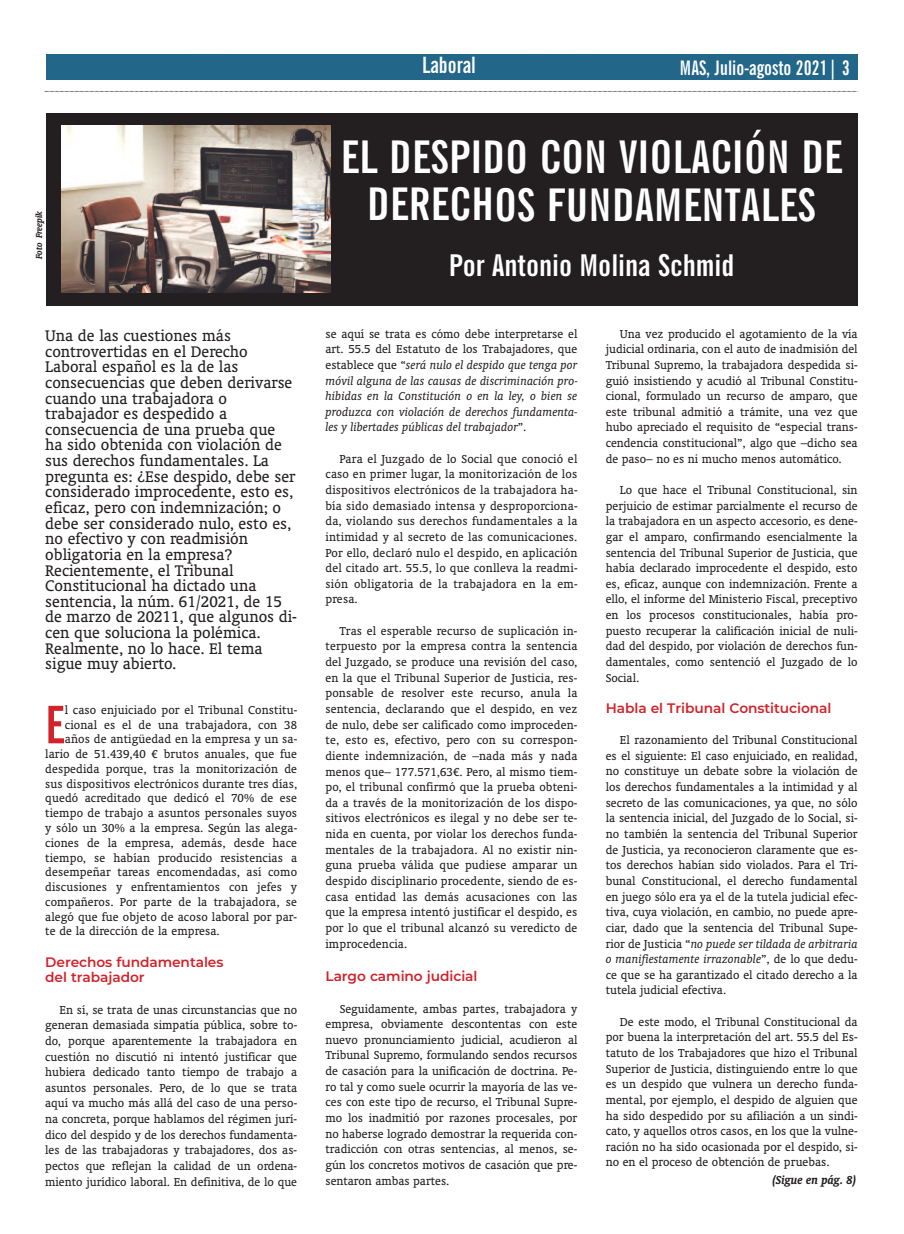
<style>
.page{position:relative;width:904px;height:1234px;background:#fff}
.page>*{position:absolute;margin:0;border:0;box-sizing:border-box;transform-origin:0 0}
.t1{font:700 extra-condensed 51.88px "News Gothic BT";color:#d1232a}
.t2{font:700 extra-condensed 45px/47.5px "News Gothic BT";letter-spacing:.01em;color:#fff;text-align:center;scale:1.1 1}
.t3{font:700 extra-condensed 30px "News Gothic BT";color:#fff;scale:1.1 1}
.t4{font:700 extra-condensed 22.5px "News Gothic BT";color:#fff}
.t5{font:700 extra-condensed 20px "News Gothic BT";color:#fff}
.t6{font:17.5px/15.6px "Oranda BT";color:#231f20}
.t7{font:600 13.75px/15.6px "Montserrat";letter-spacing:-.005em;color:#d1232a}
.t8{font:13.12px/15.6px "Oranda BT";letter-spacing:.01em;color:#231f20;text-align:justify}
.t9{font:italic 13.12px/15.6px "Oranda BT";color:#231f20;text-align:justify}
.t10{font:italic 700 13.12px "Oranda BT";color:#231f20}
.t11{font:italic 700 10px "Oranda BT";letter-spacing:-.015em;color:#231f20}
.s1{font-style:normal}
.s2{font-style:italic}
</style>
<div class="page">
<div style="left:46px;top:54px;width:812px;height:25px;background:#22678a"></div>
<svg style="left:45px;top:91px;width:813px;height:1px"></svg>
<div style="left:46px;top:113px;width:811px;height:193px;background:#231f20"></div>
<img style="left:62px;top:125px;width:268px;height:168px">
<p class="t11" style="left:33px;top:259px;width:49px;rotate:-90deg">Foto Freepik</p>
<p class="t6" style="left:45px;top:327px;width:253px">una de las cuestiones más controvertidas en el Derecho laboral español es la de las consecuencias que deben derivarse cuando una trabajadora o trabajador es despedido a consecuencia de una prueba que ha sido obtenida con violación de sus derechos fundamentales. la pregunta es: ¿Ese despido, debe ser considerado improcedente, esto es, eficaz, pero con indemnización; o debe ser considerado nulo, esto es, no efectivo y con readmisión obligatoria en la empresa?<br>Recientemente, el tribunal<br>Constitucional ha dictado una sentencia, la núm. 61/2021, de 15 de marzo de 20211, que algunos di&shy;cen que soluciona la polémica.<br>Realmente, no lo hace. El tema sigue muy abierto.</p>
<h1 class="t1" style="left:45px;top:695px;width:21px">E</h1>
<p class="t8" style="left:65px;top:701px;width:234px">l caso enjuiciado por el tribunal Constitu-</p>
<p class="t8" style="left:65px;top:716px;width:234px">cional es el de una trabajadora, con 38</p>
<p class="t8" style="left:65px;top:730px;width:234px">años de antigüedad en la empresa y un sa-</p>
<p class="t8" style="left:45px;top:745px;width:253px">lario de 51.439,40 € brutos anuales, que fue</p>
<p class="t8" style="left:45px;top:760px;width:253px">despedida porque, tras la monitorización de</p>
<p class="t8" style="left:45px;top:775px;width:253px">sus dispositivos electrónicos durante tres días,</p>
<p class="t8" style="left:45px;top:789px;width:253px">quedó acreditado que dedicó el 70% de ese</p>
<p class="t8" style="left:45px;top:804px;width:253px">tiempo de trabajo a asuntos personales suyos</p>
<p class="t8" style="left:45px;top:819px;width:253px">y sólo un 30% a la empresa. Según las alega-</p>
<p class="t8" style="left:45px;top:834px;width:253px">ciones de la empresa, además, desde hace</p>
<p class="t8" style="left:45px;top:849px;width:253px">tiempo, se habían producido resistencias a</p>
<p class="t8" style="left:45px;top:863px;width:253px">desempeñar tareas encomendadas, así como</p>
<p class="t8" style="left:45px;top:878px;width:253px">discusiones y enfrentamientos con jefes y</p>
<p class="t8" style="left:45px;top:893px;width:253px">compañeros. Por parte de la trabajadora, se</p>
<p class="t8" style="left:45px;top:908px;width:253px">alegó que fue objeto de acoso laboral por par-</p>
<p class="t8" style="left:45px;top:922px;width:176px">te de la dirección de la empresa.</p>
<p class="t7" style="left:45px;top:953px;width:180px">Derechos fundamentales del trabajador</p>
<p class="t8" style="left:45px;top:1001px;width:254px;text-indent:14px">En sí, se trata de unas circunstancias que no generan demasiada simpatía pública, sobre to&shy;do, porque aparentemente la trabajadora en cuestión no discutió ni intentó justificar que hubiera dedicado tanto tiempo de trabajo a asuntos personales. Pero, de lo que se trata aquí va mucho más allá del caso de una perso&shy;na concreta, porque hablamos del régimen jurí&shy;dico del despido y de los derechos fundamenta&shy;les de las trabajadoras y trabajadores, dos as&shy;pectos que reflejan la calidad de un ordena&shy;miento jurídico laboral. En definitiva, de lo que</p>
<h3 class="t4" style="left:422px;top:52px;width:55px">Laboral</h3>
<h3 class="t5" style="left:680px;top:56px;width:172px">MAS, Julio-agosto 2021| 3</h3>
<h2 class="t2" style="left:341px;top:134px;width:457px">EL DESPIDO CON VIOLACIÓN DE<br>DERECHOS FUNDAMENTALES</h2>
<h3 class="t3" style="left:448px;top:248px;width:261px">Por Antonio Molina Schmid</h3>
<p class="t9" style="left:325px;top:325px;width:253px"><span class="s1">se aquí se trata es cómo debe interpretarse el art. 55.5 del Estatuto de los trabajadores, que establece que “</span>será nulo el despido que tenga por móvil alguna de las causas de discriminación pro&shy;hibidas en la Constitución o en la ley, o bien se produzca con violación de derechos fundamenta&shy;les y libertades públicas del trabajador<span class="s1">”.</span></p>
<p class="t8" style="left:325px;top:450px;width:253px;text-indent:14px">Para el Juzgado de lo Social que conoció el caso en primer lugar, la monitorización de los dispositivos electrónicos de la trabajadora ha&shy;bía sido demasiado intensa y desproporciona&shy;da, violando sus derechos fundamentales a la intimidad y al secreto de las comunicaciones.<br>Por ello, declaró nulo el despido, en aplicación del citado art. 55.5, lo que conlleva la readmi&shy;sión obligatoria de la trabajadora en la em&shy;presa.</p>
<p class="t8" style="left:325px;top:622px;width:253px;text-indent:14px">tras el esperable recurso de suplicación in&shy;terpuesto por la empresa contra la sentencia del Juzgado, se produce una revisión del caso, en la que el tribunal Superior de Justicia, res&shy;ponsable de resolver este recurso, anula la sentencia, declarando que el despido, en vez de nulo, debe ser calificado como improceden&shy;te, esto es, efectivo, pero con su correspon&shy;diente indemnización, de –nada más y nada menos que– 177.571,63€. Pero, al mismo tiem&shy;po, el tribunal confirmó que la prueba obteni&shy;da a través de la monitorización de los dispo&shy;sitivos electrónicos es ilegal y no debe ser te&shy;nida en cuenta, por violar los derechos funda&shy;mentales de la trabajadora. Al no existir nin&shy;guna prueba válida que pudiese amparar un despido disciplinario procedente, siendo de es&shy;casa entidad las demás acusaciones con las que la empresa intentó justificar el despido, es por lo que el tribunal alcanzó su veredicto de improcedencia.</p>
<p class="t7" style="left:325px;top:967px;width:153px">Largo camino judicial</p>
<p class="t8" style="left:325px;top:999px;width:253px;text-indent:14px">Seguidamente, ambas partes, trabajadora y empresa, obviamente descontentas con este nuevo pronunciamiento judicial, acudieron al tribunal Supremo, formulando sendos recursos de casación para la unificación de doctrina. Pe&shy;ro tal y como suele ocurrir la mayoría de las ve&shy;ces con este tipo de recurso, el tribunal Supre&shy;mo los inadmitió por razones procesales, por no haberse logrado demostrar la requerida con&shy;tradicción con otras sentencias, al menos, se&shy;gún los concretos motivos de casación que pre&shy;sentaron ambas partes.</p>
<p class="t8" style="left:605px;top:325px;width:253px;text-indent:14px">una vez producido el agotamiento de la vía judicial ordinaria, con el auto de inadmisión del tribunal Supremo, la trabajadora despedida si&shy;guió insistiendo y acudió al tribunal Constitu&shy;cional, formulado un recurso de amparo, que este tribunal admitió a trámite, una vez que hubo apreciado el requisito de “especial trans&shy;cendencia constitucional”, algo que –dicho sea de paso– no es ni mucho menos automático.</p>
<p class="t8" style="left:605px;top:481px;width:253px;text-indent:14px">lo que hace el tribunal Constitucional, sin perjuicio de estimar parcialmente el recurso de la trabajadora en un aspecto accesorio, es dene&shy;gar el amparo, confirmando esencialmente la sentencia del tribunal Superior de Justicia, que había declarado improcedente el despido, esto es, eficaz, aunque con indemnización. Frente a ello, el informe del Ministerio Fiscal, preceptivo en los procesos constitucionales, había pro&shy;puesto recuperar la calificación inicial de nuli&shy;dad del despido, por violación de derechos fun&shy;damentales, como sentenció el Juzgado de lo Social.</p>
<p class="t7" style="left:605px;top:699px;width:227px">Habla el Tribunal Constitucional</p>
<p class="t8" style="left:605px;top:731px;width:253px;text-indent:14px">El razonamiento del tribunal Constitucional es el siguiente: El caso enjuiciado, en realidad, no constituye un debate sobre la violación de los derechos fundamentales a la intimidad y al secreto de las comunicaciones, ya que, no sólo la sentencia inicial, del Juzgado de lo Social, si&shy;no también la sentencia del tribunal Superior de Justicia, ya reconocieron claramente que es&shy;tos derechos habían sido violados. Para el tri&shy;bunal Constitucional, el derecho fundamental en juego sólo era ya el de la tutela judicial efec&shy;tiva, cuya violación, en cambio, no puede apre&shy;ciar, dado que la sentencia del tribunal Supe&shy;rior de Justicia “<span class="s2">no puede ser tildada de arbitraria o manifiestamente irrazonable</span>”, de lo que dedu&shy;ce que se ha garantizado el citado derecho a la tutela judicial efectiva.</p>
<p class="t8" style="left:605px;top:1013px;width:253px;text-indent:14px">De este modo, el tribunal Constitucional da por buena la interpretación del art. 55.5 del Es&shy;tatuto de los trabajadores que hizo el tribunal Superior de Justicia, distinguiendo entre lo que es un despido que vulnera un derecho funda&shy;mental, por ejemplo, el despido de alguien que ha sido despedido por su afiliación a un sindi&shy;cato, y aquellos otros casos, en los que la vulne&shy;ración no ha sido ocasionada por el despido, si&shy;no en el proceso de obtención de pruebas.</p>
<p class="t10" style="left:772px;top:1171px;width:85px">(Sigue en pág. 8)</p>
</div>
